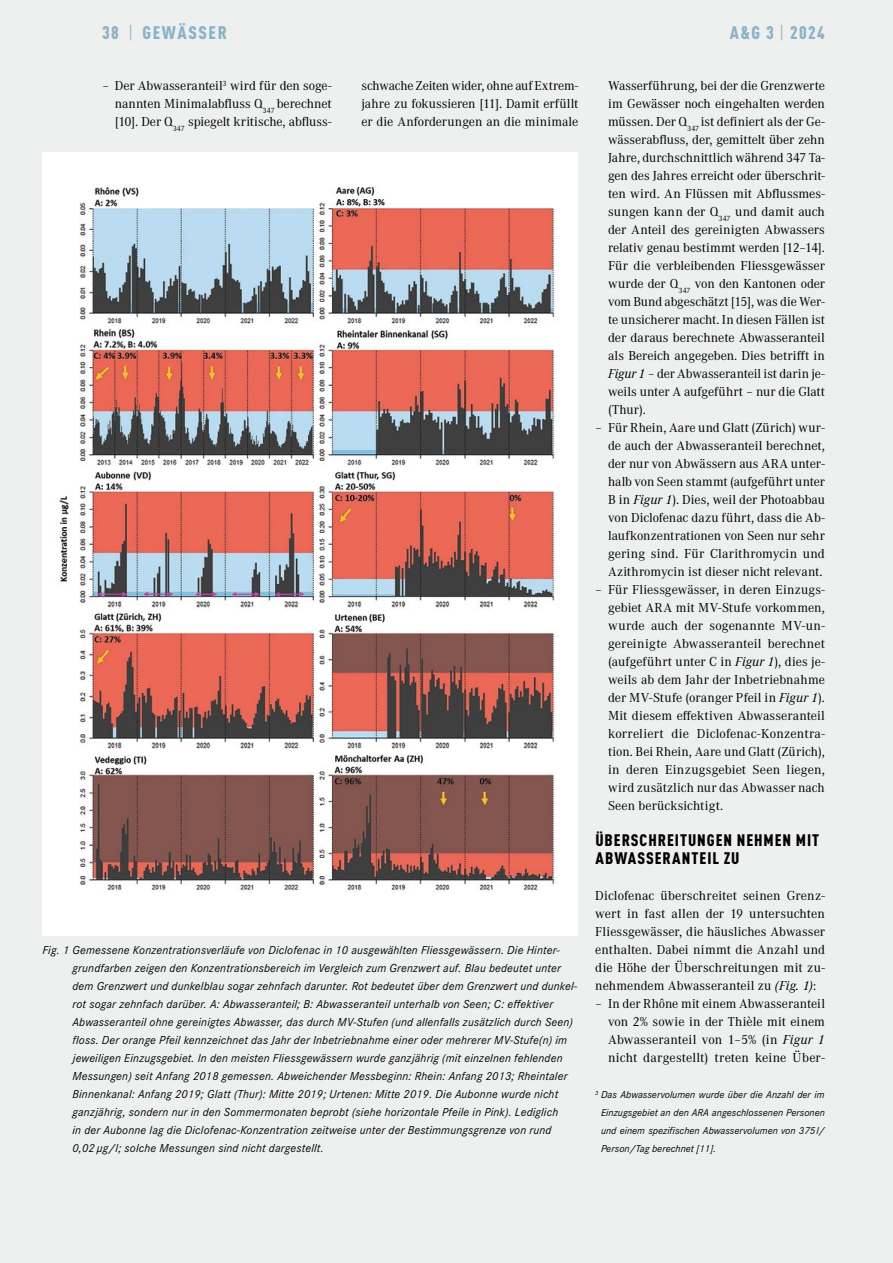
<style>
.page{position:relative;width:893px;height:1263px;background:#eeefef}
.page>*{position:absolute;margin:0;border:0;box-sizing:border-box;transform-origin:0 0}
.Rubriktitel_D_x01{font:900 condensed 18px "DINOT";letter-spacing:.09em;color:#8bb2c5}
.Ausgabe_x01{font:900 condensed 18px "DINOT";color:#8bb2c5}
.Untertitel_1_D_x06{font:900 condensed 16.5px/18px "DINOT";letter-spacing:.06em;color:#000}
.Fliesstext_D_x05{font:13.5px/18px "Corporate A";letter-spacing:.005em;color:#000;text-align:justify}
.Legende_x11{font:italic 12px/18px "Corporate S";letter-spacing:.015em;color:#000}
.Fusszeile_x17{font:italic 10.5px/18px "Corporate S";color:#000;text-align:justify}
.s1{font-weight:400}
.s2{font-style:italic}
</style>
<div class="page">
<div style="left:43px;top:153px;width:535px;height:783px;background:#fff"></div>
<img style="left:59px;top:187px;width:499px;height:705px">
<p class="Rubriktitel_D_x01" style="left:102px;top:22px;width:126px">38 <span class="s1">|</span> GEWÄSSER</p>
<p class="Ausgabe_x01" style="left:730px;top:22px;width:97px">A&amp;G 3 <span class="s1">|</span> 2024</p>
<p class="Fliesstext_D_x05" style="left:115px;top:76px;width:218px;text-indent:-13px">– Der Abwasseranteil<sup>3</sup> wird für den soge&shy;nannten Minimalabfluss Q<sub>347</sub> berechnet [10]. Der Q<sub>347</sub> spiegelt kritische, abfluss-</p>
<p class="Fliesstext_D_x05" style="left:361px;top:76px;width:218px">schwache Zeiten wider, ohne auf Extrem&shy;jahre zu fokussieren [11]. Damit erfüllt er die Anforderungen an die minimale</p>
<p class="Fliesstext_D_x05" style="left:608px;top:76px;width:218px">Wasserführung, bei der die Grenzwerte im Gewässer noch eingehalten werden müssen. Der Q<sub>347</sub> ist definiert als der Ge&shy;wässerabfluss, der, gemittelt über zehn Jahre, durchschnittlich während 347 Ta&shy;gen des Jahres erreicht oder überschrit&shy;ten wird. An Flüssen mit Abflussmes&shy;sungen kann der Q<sub>347</sub> und damit auch der Anteil des gereinigten Abwassers relativ genau bestimmt werden [12–14].<br>Für die verbleibenden Fliessgewässer wurde der Q<sub>347</sub> von den Kantonen oder vom Bund abgeschätzt [15], was die Wer&shy;te unsicherer macht. In diesen Fällen ist der daraus berechnete Abwasseranteil als Bereich angegeben. Dies betrifft in <span class="s2">Figur 1</span> – der Abwasseranteil ist darin je&shy;weils unter A aufgeführt – nur die Glatt (Thur).</p>
<p class="Fliesstext_D_x05" style="left:608px;top:418px;width:218px;text-indent:-13px">– Für Rhein, Aare und Glatt (Zürich) wur&shy;de auch der Abwasseranteil berechnet, der nur von Abwässern aus ARA unter&shy;halb von Seen stammt (aufgeführt unter B in <span class="s2">Figur 1</span>). Dies, weil der Photoabbau von Diclofenac dazu führt, dass die Ab&shy;laufkonzentrationen von Seen nur sehr gering sind. Für Clarithromycin und Azithromycin ist dieser nicht relevant.</p>
<p class="Fliesstext_D_x05" style="left:608px;top:580px;width:218px;text-indent:-13px">– Für Fliessgewässer, in deren Einzugs&shy;gebiet ARA mit MV-Stufe vorkommen, wurde auch der sogenannte MV-un&shy;gereinigte Abwasseranteil berechnet (aufgeführt unter C in <span class="s2">Figur 1</span>), dies je&shy;weils ab dem Jahr der Inbetriebnahme der MV-Stufe (oranger Pfeil in <span class="s2">Figur 1</span>).<br>Mit diesem effektiven Abwasseranteil korreliert die Diclofenac-Konzentra&shy;tion. Bei Rhein, Aare und Glatt (Zürich), in deren Einzugsgebiet Seen liegen, wird zusätzlich nur das Abwasser nach Seen berücksichtigt.</p>
<p class="Untertitel_1_D_x06" style="left:595px;top:831px;width:225px">ÜBERSCHREITUNGEN NEHMEN MIT<br>ABWASSERANTEIL ZU</p>
<p class="Fliesstext_D_x05" style="left:595px;top:886px;width:231px">Diclofenac überschreitet seinen Grenz&shy;wert in fast allen der 19 untersuchten Fliessgewässer, die häusliches Abwasser enthalten. Dabei nimmt die Anzahl und die Höhe der Überschreitungen mit zu&shy;nehmendem Abwasseranteil zu <span class="s2">(Fig. 1)</span>:</p>
<p class="Fliesstext_D_x05" style="left:608px;top:994px;width:218px;text-indent:-13px">– In der Rhône mit einem Abwasseranteil von 2% sowie in der Thièle mit einem Abwasseranteil von 1–5% (in <span class="s2">Figur 1 </span>nicht dargestellt) treten keine Über-</p>
<p class="Legende_x11" style="left:73px;top:940px;width:506px;text-indent:-30px">Fig. 1 Gemessene Konzentrationsverläufe von Diclofenac in 10 ausgewählten Fliessgewässern. Die Hinter&shy;grundfarben zeigen den Konzentrationsbereich im Vergleich zum Grenzwert auf. Blau bedeutet unter dem Grenzwert und dunkelblau sogar zehnfach darunter. Rot bedeutet über dem Grenzwert und dunkel&shy;rot sogar zehnfach darüber. A: Abwasseranteil; B: Abwasseranteil unterhalb von Seen; C: effektiver Abwasseranteil ohne gereinigtes Abwasser, das durch MV-Stufen (und allenfalls zusätzlich durch Seen) floss. Der orange Pfeil kennzeichnet das Jahr der Inbetriebnahme einer oder mehrerer MV-Stufe(n) im jeweiligen Einzugsgebiet. In den meisten Fliessgewässern wurde ganzjährig (mit einzelnen fehlenden Messungen) seit Anfang 2018 gemessen. Abweichender Messbeginn: Rhein: Anfang 2013; Rheintaler Binnenkanal: Anfang 2019; Glatt (Thur): Mitte 2019; Urtenen: Mitte 2019. Die Aubonne wurde nicht ganzjährig, sondern nur in den Sommermonaten beprobt (siehe horizontale Pfeile in Pink). Lediglich<br>in der Aubonne lag die Diclofenac-Konzentration zeitweise unter der Bestimmungsgrenze von rund 0,02 μg/l; solche Messungen sind nicht dargestellt.</p>
<p class="Fusszeile_x17" style="left:601px;top:1085px;width:225px;text-indent:-6px"><sup>3</sup> Das Abwasservolumen wurde über die Anzahl der im Einzugsgebiet an den ARA angeschlossenen Personen und einem spezifischen Abwasservolumen von 375 l/ Person/Tag berechnet [11].</p>
</div>
